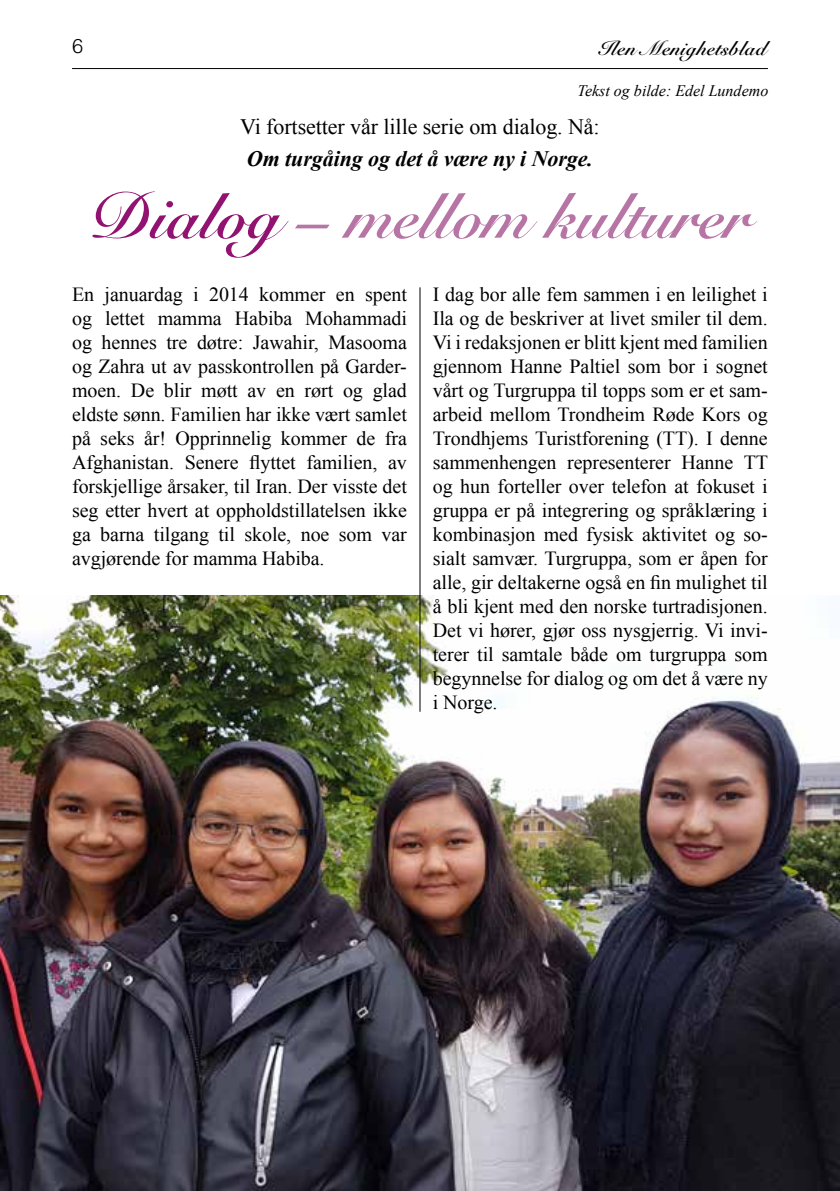
<style>
.page{position:relative;width:840px;height:1191px;background:#fff}
.page>*{position:absolute;margin:0;border:0;box-sizing:border-box;transform-origin:0 0}
.t1{font:64px "Snell Roundhand Bold Script";color:#b775a6}
.t2{font:22px "Times New Roman";letter-spacing:-.005em;color:#000}
.t3{font:italic 700 22px "Times New Roman";letter-spacing:-.005em;color:#000}
.t4{font:20px/24px "Times New Roman";letter-spacing:-.005em;color:#000;text-align:justify}
.t5{font:20px "Snell Roundhand Bold Script";letter-spacing:.02em;color:#000}
.t6{font:300 20px "Helvetica LT Std";color:#000}
.t7{font:italic 16px "Times New Roman";color:#000}
.s1{color:#911270}
</style>
<div class="page">
<img style="left:0;top:595px;width:839px;height:596px">
<hr style="left:72px;top:68px;width:695px;height:1px;background:#000">
<hr style="left:419px;top:287px;width:1px;height:424px;background:#000">
<p class="t6" style="left:72px;top:34px;width:13px">6</p>
<p class="t5" style="left:599px;top:36px;width:168px">Ilen Menighetsblad</p>
<p class="t7" style="left:577px;top:80px;width:192px">Tekst og bilde: Edel Lundemo</p>
<p class="t2" style="left:240px;top:112px;width:361px">Vi fortsetter vår lille serie om dialog. Nå:</p>
<p class="t3" style="left:247px;top:144px;width:347px">Om turgåing og det å være ny i Norge.</p>
<h1 class="t1" style="left:90px;top:178px;width:661px"><span class="s1">Dialog</span> – mellom kulturer</h1>
<p class="t4" style="left:72px;top:282px;width:336px">En januardag i 2014 kommer en spent og lettet mamma Habiba Mohammadi og hennes tre døtre: Jawahir, Masooma og Zahra ut av passkontrollen på Garder&shy;moen. De blir møtt av en rørt og glad eldste sønn. Familien har ikke vært samlet på seks år! Opprinnelig kommer de fra Afghanistan. Senere flyttet familien, av forskjellige årsaker, til Iran. Der visste det seg etter hvert at oppholdstillatelsen ikke ga barna tilgang til skole, noe som var avgjørende for mamma Habiba.</p>
<p class="t4" style="left:432px;top:282px;width:336px">I dag bor alle fem sammen i en leilighet i Ila og de beskriver at livet smiler til dem.<br>Vi i redaksjonen er blitt kjent med familien gjennom Hanne Paltiel som bor i sognet vårt og Turgruppa til topps som er et sam&shy;arbeid mellom Trondheim Røde Kors og Trondhjems Turistforening (TT). I denne sammenhengen representerer Hanne TT og hun forteller over telefon at fokuset i gruppa er på integrering og språklæring i kombinasjon med fysisk aktivitet og so&shy;sialt samvær. Turgruppa, som er åpen for alle, gir deltakerne også en fin mulighet til å bli kjent med den norske turtradisjonen.<br>Det vi hører, gjør oss nysgjerrig. Vi invi&shy;terer til samtale både om turgruppa som begynnelse for dialog og om det å være ny i Norge.</p>
</div>
